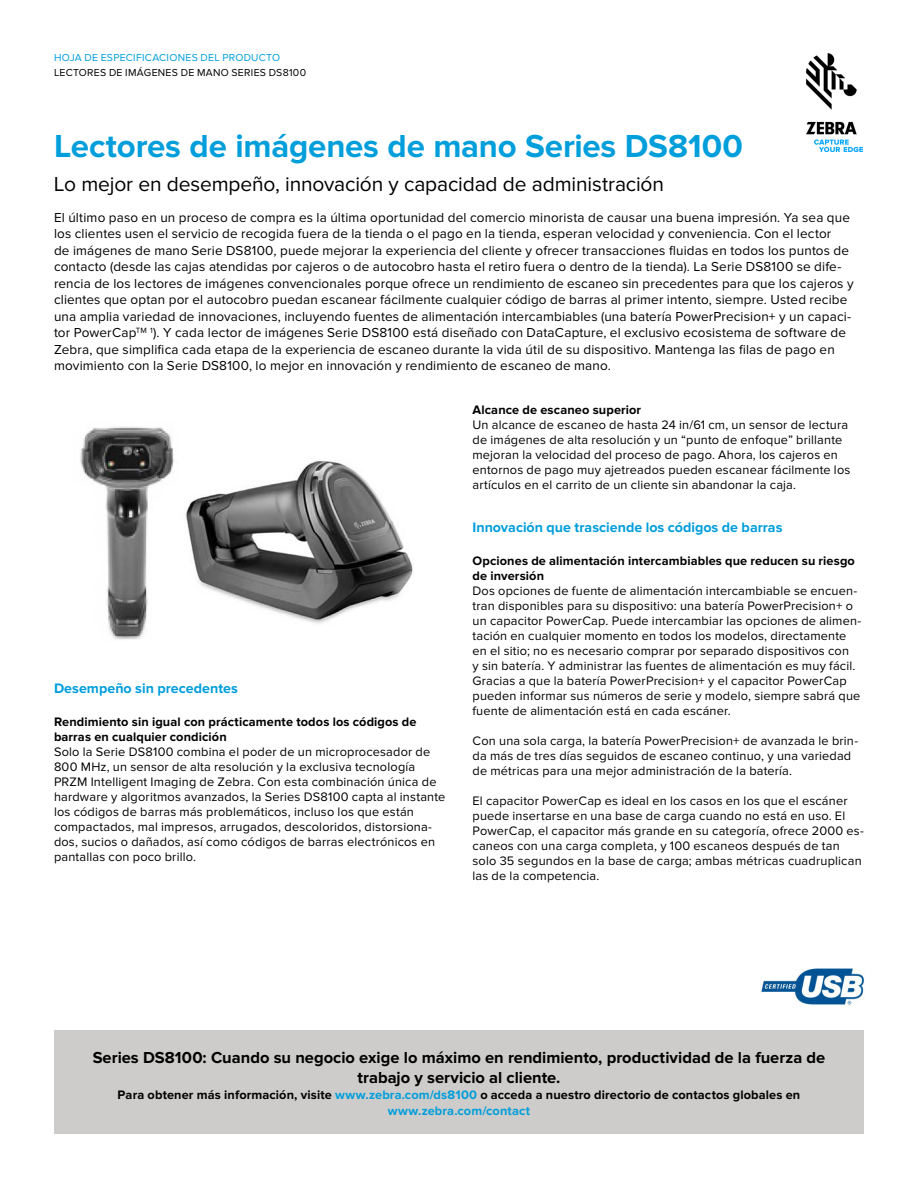
<style>
.page{position:relative;width:918px;height:1188px;background:#fff}
.page>*{position:absolute;margin:0;border:0;box-sizing:border-box;transform-origin:0 0}
.t1{font:700 33px "Proxima Nova";letter-spacing:-.005em;color:#009edb}
.t2{font:21px "Proxima Nova";letter-spacing:-.005em;color:#000}
.t3{font:700 16.5px/20.2px "Proxima Nova";color:#000;text-align:center}
.t4{font:700 14.25px "Proxima Nova";color:#009edb}
.t5{font:13.5px/16.5px "Proxima Nova";letter-spacing:.01em;color:#000}
.t6{font:12.75px/15px "Proxima Nova";letter-spacing:.015em;color:#000}
.t7{font:700 12.75px/15px "Proxima Nova";letter-spacing:.01em;color:#000}
.t8{font:10.5px "Proxima Nova";letter-spacing:.025em;color:#000}
.t9{font:10.5px "Proxima Nova";letter-spacing:.025em;color:#009edb}
.s1{color:#009edb}
</style>
<div class="page">
<img style="left:806px;top:54px;width:56px;height:97px">
<div style="left:54px;top:1031px;width:810px;height:103px;background:#cdccca"></div>
<img style="left:761px;top:968px;width:103px;height:38px">
<img style="left:80px;top:426px;width:333px;height:214px">
<p class="t9" style="left:54px;top:52px;width:228px">HOJA DE ESPECIFICACIONES DEL PRODUCTO</p>
<p class="t8" style="left:54px;top:66px;width:254px">LECTORES DE IMÁGENES DE MANO SERIES DS8100</p>
<h1 class="t1" style="left:54px;top:127px;width:690px">Lectores de imágenes de mano Series DS8100</h1>
<h2 class="t2" style="left:54px;top:172px;width:612px">Lo mejor en desempeño, innovación y capacidad de administración</h2>
<p class="t5" style="left:54px;top:209px;width:801px">El último paso en un proceso de compra es la última oportunidad del comercio minorista de causar una buena impresión. Ya sea que los clientes usen el servicio de recogida fuera de la tienda o el pago en la tienda, esperan velocidad y conveniencia. Con el lector<br>de imágenes de mano Serie DS8100, puede mejorar la experiencia del cliente y ofrecer transacciones fluidas en todos los puntos de contacto (desde las cajas atendidas por cajeros o de autocobro hasta el retiro fuera o dentro de la tienda). La Serie DS8100 se dife&shy;rencia de los lectores de imágenes convencionales porque ofrece un rendimiento de escaneo sin precedentes para que los cajeros y clientes que optan por el autocobro puedan escanear fácilmente cualquier código de barras al primer intento, siempre. Usted recibe una amplia variedad de innovaciones, incluyendo fuentes de alimentación intercambiables (una batería PowerPrecision+ y un capaci&shy;tor PowerCap<sup>TM</sup> <sup>1</sup>). Y cada lector de imágenes Serie DS8100 está diseñado con DataCapture, el exclusivo ecosistema de software de Zebra, que simplifica cada etapa de la experiencia de escaneo durante la vida útil de su dispositivo. Mantenga las filas de pago en movimiento con la Serie DS8100, lo mejor en innovación y rendimiento de escaneo de mano.</p>
<p class="t4" style="left:54px;top:680px;width:185px">Desempeño sin precedentes</p>
<p class="t7" style="left:54px;top:715px;width:364px">Rendimiento sin igual con prácticamente todos los códigos de barras en cualquier condición</p>
<p class="t6" style="left:54px;top:745px;width:393px">Solo la Serie DS8100 combina el poder de un microprocesador de 800 MHz, un sensor de alta resolución y la exclusiva tecnología PRZM Intelligent Imaging de Zebra. Con esta combinación única de hardware y algoritmos avanzados, la Series DS8100 capta al instante los códigos de barras más problemáticos, incluso los que están compactados, mal impresos, arrugados, descoloridos, distorsiona&shy;dos, sucios o dañados, así como códigos de barras electrónicos en pantallas con poco brillo.</p>
<p class="t7" style="left:472px;top:402px;width:170px">Alcance de escaneo superior</p>
<p class="t6" style="left:472px;top:417px;width:379px">Un alcance de escaneo de hasta 24 in/61 cm, un sensor de lectura de imágenes de alta resolución y un “punto de enfoque” brillante mejoran la velocidad del proceso de pago. Ahora, los cajeros en entornos de pago muy ajetreados pueden escanear fácilmente los artículos en el carrito de un cliente sin abandonar la caja.</p>
<p class="t4" style="left:472px;top:519px;width:311px">Innovación que trasciende los códigos de barras</p>
<p class="t7" style="left:472px;top:554px;width:384px">Opciones de alimentación intercambiables que reducen su riesgo de inversión</p>
<p class="t6" style="left:472px;top:584px;width:390px">Dos opciones de fuente de alimentación intercambiable se encuen&shy;tran disponibles para su dispositivo: una batería PowerPrecision+ o un capacitor PowerCap. Puede intercambiar las opciones de alimen&shy;tación en cualquier momento en todos los modelos, directamente en el sitio; no es necesario comprar por separado dispositivos con<br>y sin batería. Y administrar las fuentes de alimentación es muy fácil.<br>Gracias a que la batería PowerPrecision+ y el capacitor PowerCap pueden informar sus números de serie y modelo, siempre sabrá que fuente de alimentación está en cada escáner.</p>
<p class="t6" style="left:472px;top:734px;width:387px">Con una sola carga, la batería PowerPrecision+ de avanzada le brin&shy;da más de tres días seguidos de escaneo continuo, y una variedad de métricas para una mejor administración de la batería.</p>
<p class="t6" style="left:472px;top:794px;width:393px">El capacitor PowerCap es ideal en los casos en los que el escáner puede insertarse en una base de carga cuando no está en uso. El PowerCap, el capacitor más grande en su categoría, ofrece 2000 es&shy;caneos con una carga completa, y 100 escaneos después de tan solo 35 segundos en la base de carga; ambas métricas cuadruplican las de la competencia.</p>
<p class="t3" style="left:93px;top:1048px;width:734px">Series DS8100: Cuando su negocio exige lo máximo en rendimiento, productividad de la fuerza de trabajo y servicio al cliente.</p>
<p class="t7" style="left:118px;top:1087px;width:684px;line-height:15.8px;text-align:center">Para obtener más información, visite <span class="s1">www.zebra.com/ds8100</span> o acceda a nuestro directorio de contactos globales en <span class="s1">www.zebra.com/contact</span></p>
</div>
